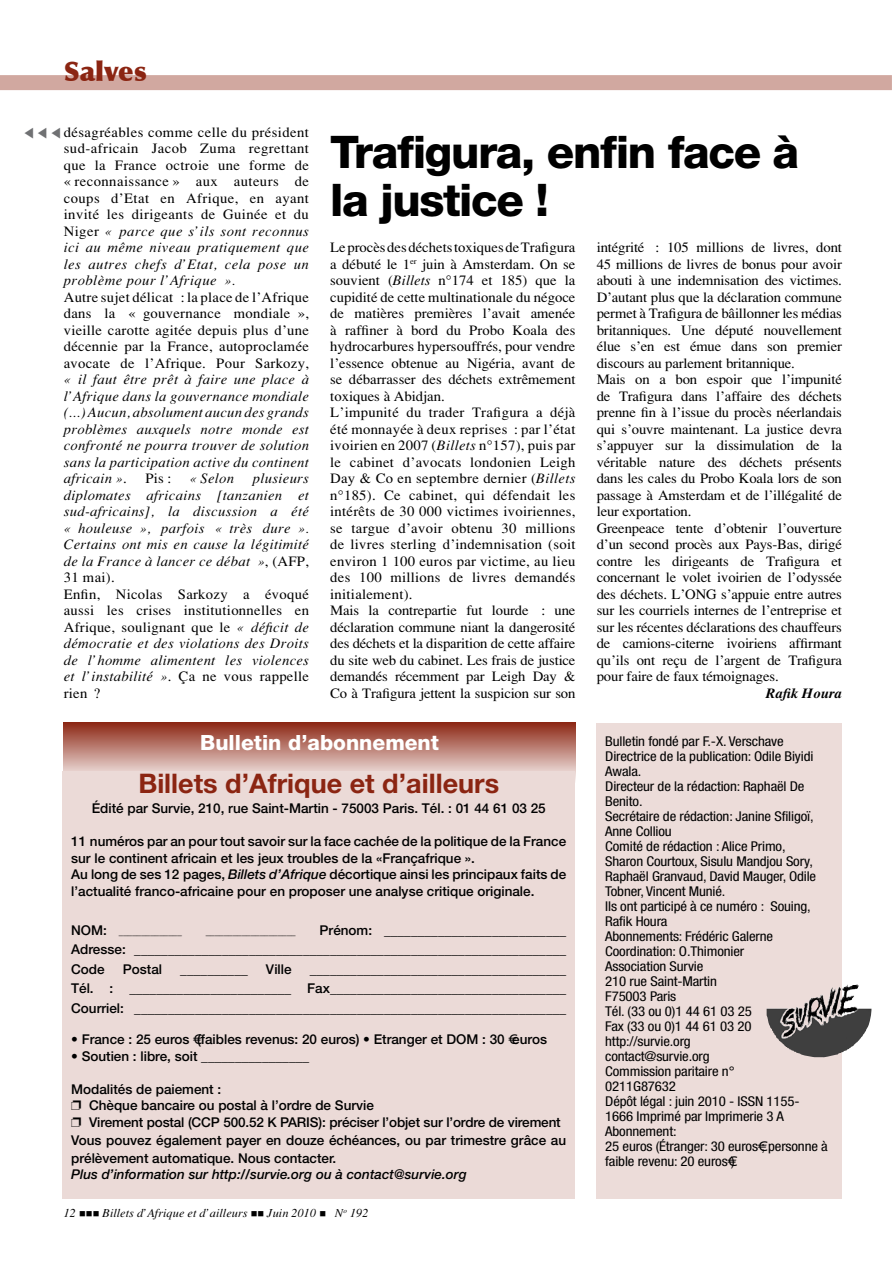
<style>
.page{position:relative;width:893px;height:1263px;background:#fff}
.page>*{position:absolute;margin:0;border:0;box-sizing:border-box;transform-origin:0 0}
.t1{font:800 45px/48px "Helvetica Neue";letter-spacing:-.03em;color:#000}
.t2{font:700 27px "Helvetica Neue";color:#8b2512}
.t3{font:900 27px "Optima";color:#8b2512}
.t4{font:800 21px "Helvetica Neue";color:#fff}
.t5{font:14.25px/16.5px "Tim Roma Fine";letter-spacing:-.01em;color:#000}
.t6{font:14.25px/16.5px "Tim Ital Fine";letter-spacing:.02em;color:#000;text-align:justify}
.t7{font:14.25px/16.5px "Tim Roma Fine";letter-spacing:.02em;color:#000}
.t8{font:14.25px "Tim Boit Fine";color:#000}
.t9{font:500 13.5px/16.5px "Helvetica Neue";color:#000}
.t10{font:condensed 13.5px/15px "Helvetica Neue";letter-spacing:-.01em;color:#000;scale:1.1 1}
.t11{font:italic 500 13.5px "Helvetica Neue";color:#000}
.t12{font:12px "Tim Ital Fine";color:#000}
.t13{font:12px/13.5px "Zapf Dingbats ITC";color:#707173;text-align:justify;scale:1.1 1}
.t14{font:500 9px "Helvetica Neue";color:#000}
.s1{font-family:"Tim Roma Fine"}
.s2{font-family:"Tim Ital Fine"}
.s3{font-style:italic}
.s4{font-size:13.5px}
</style>
<div class="page">
<div style="left:0;top:75px;width:892px;height:15px;background:#d1a8a0"></div>
<svg style="left:64px;top:723px;width:511px;height:48px;background:#b97c70"></svg>
<div style="left:597px;top:724px;width:245px;height:475px;background:#ecdcd9"></div>
<img style="left:767px;top:985px;width:104px;height:73px">
<div style="left:63px;top:771px;width:512px;height:428px;background:#ebdad7"></div>
<svg style="left:811px;top:1000px;width:8px;height:12px"></svg>
<h2 class="t3" style="left:64px;top:55px;width:84px">Salves</h2>
<p class="t5" style="left:64px;top:123px;width:247px;text-align:justify">désagréables comme celle du président sud-africain Jacob Zuma regrettant que la France octroie une forme de «reconnaissance» aux auteurs de coups d’Etat en Afrique, en ayant invité les dirigeants de Guinée et du</p>
<p class="t6" style="left:64px;top:222px;width:247px"><span class="s1">Niger</span> « parce que s’ils sont reconnus ici au même niveau pratiquement que les autres chefs d’Etat, cela pose un problème pour l’Afrique ».</p>
<p class="t5" style="left:64px;top:288px;width:247px;text-align:justify">Autre sujet délicat : la place de l’Afrique dans la « gouvernance mondiale », vieille carotte agitée depuis plus d’une décennie par la France, autoproclamée avocate de l’Afrique. Pour Sarkozy,</p>
<p class="t6" style="left:64px;top:371px;width:247px">« il faut être prêt à faire une place à l’Afrique dans la gouvernance mondiale (...) Aucun, absolument aucun des grands problèmes auxquels notre monde est confronté ne pourra trouver de solution sans la participation active du continent africain»<span class="s1">.</span></p>
<p class="t13" style="left:22px;top:139px;width:12px;rotate:-90deg">▲ ▲ ▲</p>
<p class="t6" style="left:64px;top:470px;width:247px;text-indent:189px">plusieurs diplomates africains [tanzanien et sud-africains], la discussion a été « houleuse », parfois « très dure ».<br>Certains ont mis en cause la légitimité de la France à lancer ce débat »<span class="s1">, (AFP,</span></p>
<p class="t7" style="left:64px;top:569px;width:247px">31 mai).<br>Enfin, Nicolas Sarkozy a évoqué aussi les crises institutionnelles en<br>Afrique, soulignant que le <span class="s2">« déficit de</span></p>
<p class="t6" style="left:64px;top:635px;width:247px">démocratie et des violations des Droits de l’homme alimentent les violences</p>
<p class="t7" style="left:64px;top:668px;width:247px"><span class="s2">et l’instabilité »</span>. Ça ne vous rappelle rien ?</p>
<p class="t5" style="left:145px;top:470px;width:27px">Pis:</p>
<p class="t6" style="left:190px;top:470px;width:46px">«Selon</p>
<h1 class="t1" style="left:330px;top:128px;width:471px">Trafigura, enfin face à la justice !</h1>
<p class="t5" style="left:330px;top:239px;width:247px">Le procès des déchets toxiques de Trafigura a débuté le 1<sup>er</sup> juin à Amsterdam. On se souvient (<span class="s2">Billets</span> n°174 et 185) que la cupidité de cette multinationale du négoce de matières premières l’avait amenée à raffiner à bord du Probo Koala des hydrocarbures hypersouffrés, pour vendre l’essence obtenue au Nigéria, avant de se débarrasser des déchets extrêmement toxiques à Abidjan.<br>L’impunité du trader Trafigura a déjà été monnayée à deux reprises : par l’état ivoirien en 2007 (<span class="s2">Billets</span> n°157), puis par le cabinet d’avocats londonien Leigh Day &amp; Co en septembre dernier (<span class="s2">Billets </span>n°185). Ce cabinet, qui défendait les intérêts de 30 000 victimes ivoiriennes, se targue d’avoir obtenu 30 millions de livres sterling d’indemnisation (soit environ 1 100 euros par victime, au lieu des 100 millions de livres demandés initialement).<br>Mais la contrepartie fut lourde : une déclaration commune niant la dangerosité des déchets et la disparition de cette affaire du site web du cabinet. Les frais de justice demandés récemment par Leigh Day &amp; Co à Trafigura jettent la suspicion sur son</p>
<p class="t5" style="left:597px;top:239px;width:247px">intégrité : 105 millions de livres, dont 45 millions de livres de bonus pour avoir abouti à une indemnisation des victimes.<br>D’autant plus que la déclaration commune permet à Trafigura de bâillonner les médias britanniques. Une député nouvellement élue s’en est émue dans son premier discours au parlement britannique.<br>Mais on a bon espoir que l’impunité de Trafigura dans l’affaire des déchets prenne fin à l’issue du procès néerlandais qui s’ouvre maintenant. La justice devra s’appuyer sur la dissimulation de la véritable nature des déchets présents dans les cales du Probo Koala lors de son passage à Amsterdam et de l’illégalité de leur exportation.<br>Greenpeace tente d’obtenir l’ouverture d’un second procès aux Pays-Bas, dirigé contre les dirigeants de Trafigura et concernant le volet ivoirien de l’odyssée des déchets. L’ONG s’appuie entre autres sur les courriels internes de l’entreprise et sur les récentes déclarations des chauffeurs de camions-citerne ivoiriens affirmant qu’ils ont reçu de l’argent de Trafigura pour faire de faux témoignages.</p>
<p class="t8" style="left:766px;top:685px;width:78px">Rafik Houra</p>
<h3 class="t4" style="left:200px;top:729px;width:240px">Bulletin d’abonnement</h3>
<p class="t10" style="left:605px;top:733px;width:204px">Bulletin fondé par F.-X. Verschave<br>Directrice de la publication: Odile Biyidi<br>Awala.<br>Directeur de la rédaction: Raphaël De<br>Benito.<br>Secrétaire de rédaction: Janine Sfiligoï,<br>Anne Colliou<br>Comité de rédaction : Alice Primo,<br>Sharon Courtoux, Sisulu Mandjou Sory,<br>Raphaël Granvaud, David Mauger, Odile<br>Tobner, Vincent Munié.<br>Ils ont participé à ce numéro : Souing,<br>Rafik Houra<br>Abonnements: Frédéric Galerne<br>Coordination: O.Thimonier<br>Association Survie<br>210 rue Saint-Martin<br>F75003 Paris<br>Tél. (33 ou 0)1 44 61 03 25<br>Fax (33 ou 0)1 44 61 03 20 http://survie.org<br>contact@survie.org<br>Commission paritaire n°<br>0211G87632<br>Dépôt légal : juin 2010 - ISSN 1155-<br>1666 Imprimé par Imprimerie 3 A<br>Abonnement:<br>25 euros (Étranger: 30 euros€; personne à faible revenu: 20 euros€)</p>
<h2 class="t2" style="left:138px;top:766px;width:362px">Billets d’Afrique et d’ailleurs</h2>
<p class="t9" style="left:92px;top:800px;width:456px">Édité par Survie, 210, rue Saint-Martin - 75003 Paris. Tél. : 01 44 61 03 25</p>
<p class="t9" style="left:71px;top:833px;width:497px">11 numéros par an pour tout savoir sur la face cachée de la politique de la France sur le continent africain et les jeux troubles de la «Françafrique ».<br>Au long de ses 12 pages, <span class="s3">Billets d’Afrique</span> décortique ainsi les principaux faits de l’actualité franco-africaine pour en proposer une analyse critique originale.</p>
<p class="t14" style="left:71px;top:926px;width:112px"><span class="s4">NOM:</span> ______________</p>
<p class="t14" style="left:206px;top:926px;width:91px">____________________</p>
<p class="t9" style="left:71px;top:920px;width:497px;line-height:19.5px;text-align:justify;text-indent:248px">Prénom: ___________________________ Adresse: ________________________________________________________________ Code</p>
<p class="t9" style="left:266px;top:960px;width:27px">Ville</p>
<p class="t9" style="left:71px;top:959px;width:497px;line-height:19.5px;text-align:justify;text-indent:239px">______________________________________ Tél. : ________________________ Fax___________________________________ Courriel: ________________________________________________________________</p>
<p class="t9" style="left:71px;top:1031px;width:477px">• France : 25 euros €(faibles revenus: 20 euros) • Etranger et DOM : 30 €euros</p>
<p class="t9" style="left:71px;top:1047px;width:240px">• Soutien : libre, soit ________________</p>
<p class="t9" style="left:71px;top:1080px;width:491px">Modalités de paiement :<br>❐ Chèque bancaire ou postal à l’ordre de Survie<br>❐ Virement postal (CCP 500.52 K PARIS): préciser l’objet sur l’ordre de virement</p>
<p class="t9" style="left:71px;top:1131px;width:496px;line-height:18px">Vous pouvez également payer en douze échéances, ou par trimestre grâce au prélèvement automatique. Nous contacter.</p>
<p class="t11" style="left:71px;top:1166px;width:397px">Plus d’information sur http://survie.org ou à contact@survie.org</p>
<p class="t9" style="left:123px;top:960px;width:41px">Postal</p>
<p class="t9" style="left:180px;top:960px;width:69px">__________</p>
<p class="t12" style="left:64px;top:1206px;width:306px">12 ■■■ Billets d’Afrique et d’ailleurs ■■ Juin 2010 ■ N<sup>o</sup> 192</p>
</div>
